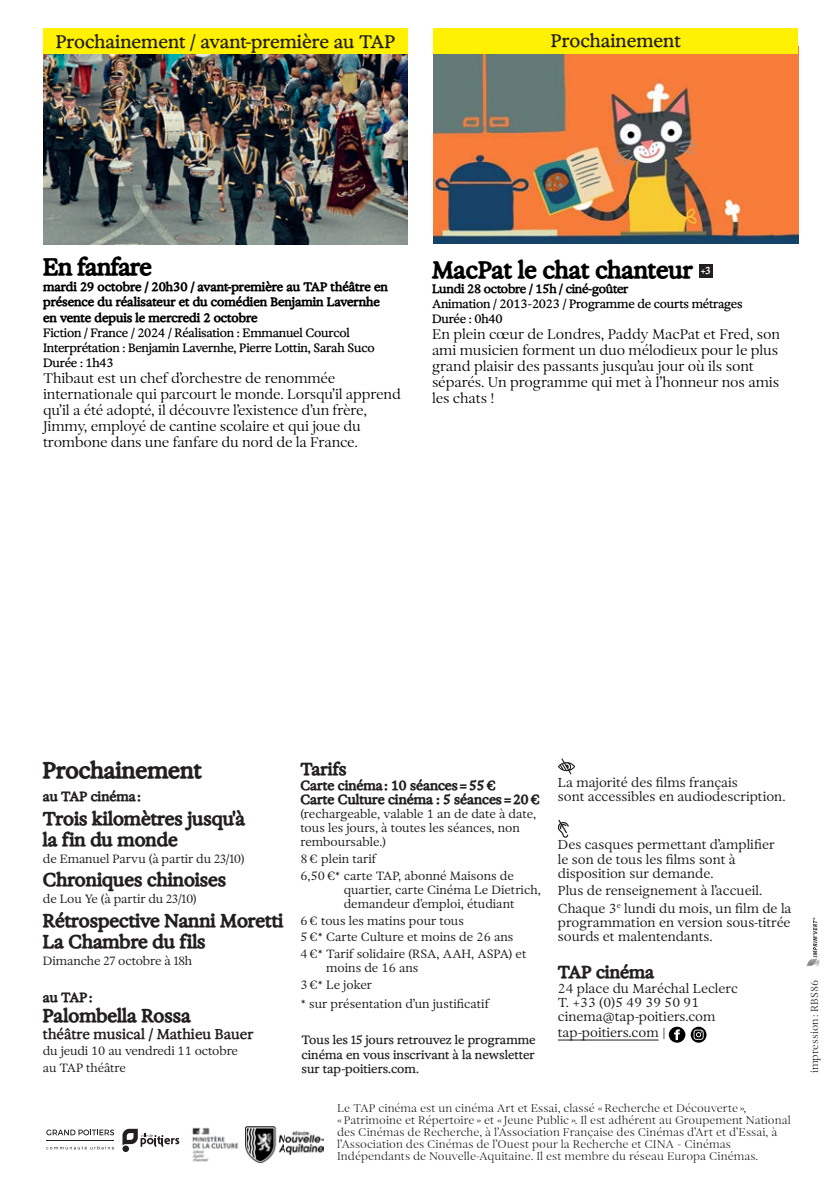
<style>
.page{position:relative;width:840px;height:1191px;background:#fff}
.page>*{position:absolute;margin:0;border:0;box-sizing:border-box;transform-origin:0 0}
.t1{font:23px "Exposure 40 Regular";letter-spacing:-.005em;color:#000002}
.TEXTE_COUV{font:22px "Exposure 40 Regular";color:#231f20}
.INFOS_-DISTRIB_-_NOTES{font:18px/21px "Exposure 40 Regular";color:#231f20}
.BANDEAU_IMAGE{font:18px "Exposure 10 Regular";color:#231f20}
.nfos_4e{font:16.8px "Exposure 40 Regular";color:#231f20}
.INFOS_-DISTRIB_-_NOTES-2{font:16.8px "Exposure 40 Regular";color:#231f20}
.t2{font:14px/16px "Exposure+30";letter-spacing:-.015em;color:#000002}
.INFOS_-DISTRIB_-_NOTES-3{font:14px "Exposure 20 Regular";color:#231f20}
.INFOS_-DISTRIB_-_NOTES-4{font:13px/14.4px "Exposure+10";color:#231f20}
.Notes{font:13px/14px "Exposure+10";color:#231f20}
.INFOS_-DISTRIB_-_NOTES-5{font:13px/14px "Exposure 40 Regular";color:#231f20}
.INFOS_-DISTRIB_-_NOTES-6{font:12px/14px "Exposure+10";color:#231f20}
.t3{font:12px/15px "Exposure 10 Regular";letter-spacing:-.02em;color:#000002}
.t4{font:12px/15.6px "Exposure 40 Regular";color:#000002}
.TITRE_COUV{font:12px/14.4px "Exposure 10 Regular";color:#231f20}
.t5{font:12px "Exposure 30 Regular";letter-spacing:-.02em;color:#000002}
.INFOS_-DISTRIB_-_NOTES-7{font:11.2px/12px "Exposure+40";color:#231f20}
.INFOS_-DISTRIB_-_NOTES-8{font:10.4px "Exposure+40";color:#231f20}
.t6{font:9.2px "Exposure 20 Regular";color:#fff}
.s1{font-size:10px}
</style>
<div class="page">
<img style="left:806px;top:917px;width:13px;height:50px">
<hr style="left:557px;top:1039px;width:101px;height:1px;background:#231f20">
<svg style="left:558px;top:758px;width:17px;height:16px"></svg>
<svg style="left:557px;top:819px;width:11px;height:18px"></svg>
<svg style="left:668px;top:1026px;width:38px;height:16px"></svg>
<img style="left:245px;top:1126px;width:78px;height:36px">
<img style="left:192px;top:1127px;width:47px;height:35px">
<svg style="left:46px;top:1129px;width:68px;height:6px"></svg>
<hr style="left:46px;top:1140px;width:68px;height:1px;background:#231f20">
<svg style="left:46px;top:1146px;width:68px;height:3px"></svg>
<div style="left:122px;top:1145px;width:7px;height:7px;background:#231f20;border-radius:50%"></div>
<svg style="left:122px;top:1128px;width:57px;height:18px"></svg>
<img style="left:43px;top:54px;width:365px;height:190px">
<div style="left:43px;top:28px;width:365px;height:26px;background:#fff101"></div>
<img style="left:433px;top:54px;width:364px;height:189px">
<div style="left:699px;top:265px;width:13px;height:13px;background:#231f20"></div>
<div style="left:433px;top:28px;width:364px;height:26px;background:#fff101"></div>
<p class="BANDEAU_IMAGE" style="left:56px;top:28px;width:341px">Prochainement / avant-première au TAP</p>
<p class="BANDEAU_IMAGE" style="left:550px;top:28px;width:131px">Prochainement</p>
<p class="t1" style="left:43px;top:249px;width:110px">En fanfare</p>
<p class="t4" style="left:43px;top:278px;width:346px">mardi 29 octobre / 20h30 / avant-première au TAP théâtre en présence du réalisateur et du comédien Benjamin Lavernhe</p>
<p class="t4" style="left:43px;top:309px;width:216px">en vente depuis le mercredi 2 octobre</p>
<p class="t3" style="left:43px;top:325px;width:333px">Fiction / France / 2024 / Réalisation : Emmanuel Courcol<br>Interprétation : Benjamin Lavernhe, Pierre Lottin, Sarah Suco<br>Durée : 1h43</p>
<p class="t2" style="left:43px;top:369px;width:359px">Thibaut est un chef d’orchestre de renommée internationale qui parcourt le monde. Lorsqu’il apprend qu’il a été adopté , il dé couvre l’existence d’un frère, Jimmy, employé de cantine scolaire et qui joue du trombone dans une fanfare du nord de la France.</p>
<p class="t1" style="left:432px;top:252px;width:262px">MacPat le chat chanteur</p>
<p class="t6" style="left:700px;top:264px;width:12px">+<span class="s1">3</span></p>
<p class="t5" style="left:432px;top:279px;width:198px">Lundi 28 octobre / 15h / ciné-goûter</p>
<p class="t3" style="left:432px;top:295px;width:312px">Animation / 2013-2023 / Programme de courts métrages<br>Durée : 0h40</p>
<p class="t2" style="left:432px;top:325px;width:349px">En plein cœur de Londres, Paddy MacPat et Fred, son ami musicien forment un duo mélodieux pour le plus grand plaisir des passants jusqu’au jour où ils sont séparés. Un programme qui met à l’honneur nos amis les chats !</p>
<p class="TEXTE_COUV" style="left:43px;top:753px;width:160px">Prochainement</p>
<p class="INFOS_-DISTRIB_-_NOTES-5" style="left:43px;top:788px;width:99px">au TAP cinéma :</p>
<p class="INFOS_-DISTRIB_-_NOTES" style="left:43px;top:807px;width:203px">Trois kilomètres jusqu'à la fin du monde</p>
<p class="INFOS_-DISTRIB_-_NOTES-6" style="left:43px;top:850px;width:203px">de Emanuel Parvu (à partir du 23/10)</p>
<p class="INFOS_-DISTRIB_-_NOTES" style="left:43px;top:868px;width:185px">Chroniques chinoises</p>
<p class="INFOS_-DISTRIB_-_NOTES-6" style="left:43px;top:891px;width:155px">de Lou Ye (à partir du 23/10)</p>
<p class="INFOS_-DISTRIB_-_NOTES" style="left:43px;top:909px;width:242px">Rétrospective Nanni Moretti<br>La Chambre du fils</p>
<p class="INFOS_-DISTRIB_-_NOTES-6" style="left:43px;top:953px;width:151px">Dimanche 27 octobre à 18h</p>
<p class="INFOS_-DISTRIB_-_NOTES-5" style="left:43px;top:989px;width:51px">au TAP :</p>
<p class="INFOS_-DISTRIB_-_NOTES" style="left:43px;top:1004px;width:149px">Palombella Rossa</p>
<p class="INFOS_-DISTRIB_-_NOTES-3" style="left:43px;top:1023px;width:212px">théâtre musical / Mathieu Bauer</p>
<p class="INFOS_-DISTRIB_-_NOTES-6" style="left:43px;top:1043px;width:196px">du jeudi 10 au vendredi 11 octobre</p>
<p class="INFOS_-DISTRIB_-_NOTES-6" style="left:43px;top:1060px;width:84px">au TAP théâtre</p>
<p class="INFOS_-DISTRIB_-_NOTES-2" style="left:300px;top:756px;width:48px">Tarifs</p>
<p class="INFOS_-DISTRIB_-_NOTES-5" style="left:300px;top:777px;width:241px">Carte cinéma : 10 séances = 55 €<br>Carte Culture cinéma : 5 séances = 20 €</p>
<p class="INFOS_-DISTRIB_-_NOTES-6" style="left:300px;top:806px;width:237px">(rechargeable, valable 1 an de date à date, tous les jours, à toutes les séances, non remboursable.)</p>
<p class="INFOS_-DISTRIB_-_NOTES-6" style="left:300px;top:851px;width:77px">8 € plein tarif</p>
<p class="INFOS_-DISTRIB_-_NOTES-6" style="left:343px;top:868px;width:198px;text-indent:-43px">6,50 €* carte TAP, abonné Maisons de quartier, carte Cinéma Le Dietrich, demandeur d'emploi, étudiant</p>
<p class="INFOS_-DISTRIB_-_NOTES-6" style="left:300px;top:912px;width:165px">6 € tous les matins pour tous</p>
<p class="INFOS_-DISTRIB_-_NOTES-6" style="left:300px;top:929px;width:214px">5 €* Carte Culture et moins de 26 ans</p>
<p class="INFOS_-DISTRIB_-_NOTES-6" style="left:326px;top:946px;width:201px;text-indent:-26px">4 €* Tarif solidaire (RSA, AAH, ASPA) et moins de 16 ans</p>
<p class="INFOS_-DISTRIB_-_NOTES-6" style="left:300px;top:977px;width:73px">3 €* Le joker</p>
<p class="INFOS_-DISTRIB_-_NOTES-6" style="left:300px;top:996px;width:190px">* sur présentation d’un justificatif</p>
<p class="INFOS_-DISTRIB_-_NOTES-4" style="left:557px;top:774px;width:229px">La majorité des films français<br>sont accessibles en audiodescription.</p>
<p class="INFOS_-DISTRIB_-_NOTES-4" style="left:557px;top:837px;width:218px">Des casques permettant d’amplifier le son de tous les films sont à disposition sur demande.</p>
<p class="INFOS_-DISTRIB_-_NOTES-4" style="left:557px;top:883px;width:206px">Plus de renseignement à l’accueil.</p>
<p class="INFOS_-DISTRIB_-_NOTES-4" style="left:557px;top:900px;width:235px;text-align:justify">Chaque 3<sup>e</sup> lundi du mois, un film de la programmation en version sous-titrée sourds et malentendants.</p>
<p class="nfos_4e" style="left:557px;top:959px;width:98px">TAP cinéma</p>
<p class="Notes" style="left:557px;top:980px;width:181px">24 place du Maréchal Leclerc<br>T. +33 (0)5 49 39 50 91 cinema@tap-poitiers.com</p>
<p class="Notes" style="left:557px;top:1024px;width:109px">tap-poitiers.com |</p>
<p class="TITRE_COUV" style="left:301px;top:1032px;width:235px">Tous les 15 jours retrouvez le programme cinéma en vous inscrivant à la newsletter</p>
<p class="TITRE_COUV" style="left:301px;top:1061px;width:119px">sur tap-poitiers.com.</p>
<p class="INFOS_-DISTRIB_-_NOTES-7" style="left:337px;top:1101px;width:455px">Le TAP cinéma est un cinéma Art et Essai, classé « Recherche et Découverte »,<br>« Patrimoine et Répertoire » et « Jeune Public ». Il est adhérent au Groupement National des Cinémas de Recherche, à l’Association Française des Cinémas d’Art et d’Essai, à l’Association des Cinémas de l’Ouest pour la Recherche et CINA - Cinémas Indépendants de Nouvelle-Aquitaine. Il est membre du réseau Europa Cinémas.</p>
<p class="INFOS_-DISTRIB_-_NOTES-8" style="left:806px;top:1073px;width:95px;rotate:-90deg">impression : RBS86</p>
</div>
